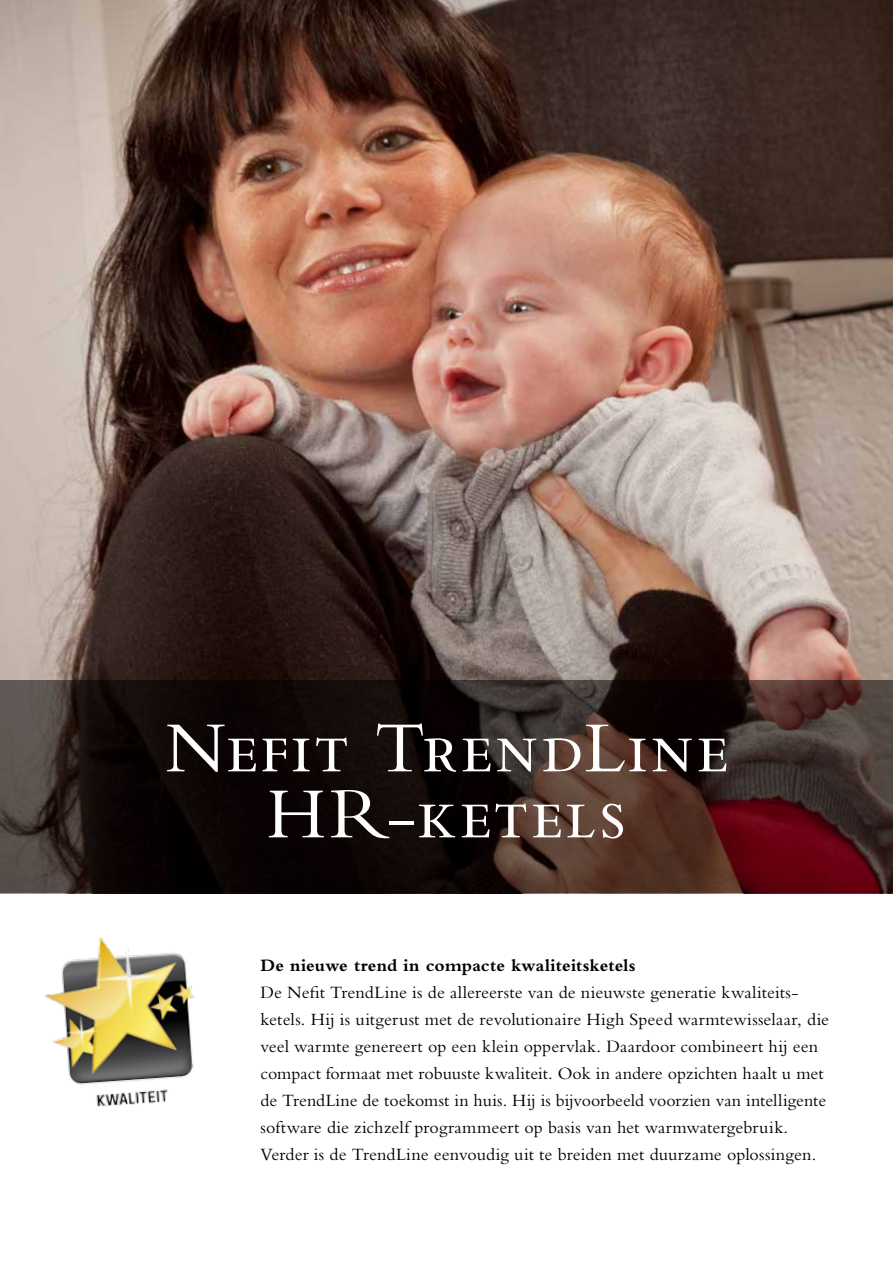
<style>
.page{position:relative;width:893px;height:1263px;background:#fff}
.page>*{position:absolute;margin:0;border:0;box-sizing:border-box;transform-origin:0 0}
.t1{font:75px/66px "Bembo SC";letter-spacing:.04em;color:#fff;text-align:center}
.t2{font:18px/27px "Bembo";letter-spacing:.005em;color:#000}
.t3{font:700 18px "Bembo";letter-spacing:.01em;color:#000}
</style>
<div class="page">
<img style="left:0;top:0;width:893px;height:680px">
<svg style="left:0;top:680px;width:893px;height:213px;background:#2c1b18"></svg>
<img style="left:44px;top:937px;width:151px;height:170px">
<h1 class="t1" style="left:165px;top:715px;width:565px">Nefit TrendLine<br>HR-ketels</h1>
<p class="t3" style="left:260px;top:955px;width:376px">De nieuwe trend in compacte kwaliteitsketels</p>
<p class="t2" style="left:260px;top:978px;width:570px">De Nefit TrendLine is de allereerste van de nieuwste generatie kwaliteits&shy;ketels. Hij is uitgerust met de revolutionaire High Speed warmtewisselaar, die veel warmte genereert op een klein oppervlak. Daardoor combineert hij een compact formaat met robuuste kwaliteit. Ook in andere opzichten haalt u met de TrendLine de toekomst in huis. Hij is bijvoorbeeld voorzien van intelligente software die zichzelf programmeert op basis van het warmwatergebruik.<br>Verder is de TrendLine eenvoudig uit te breiden met duurzame oplossingen.</p>
</div>
